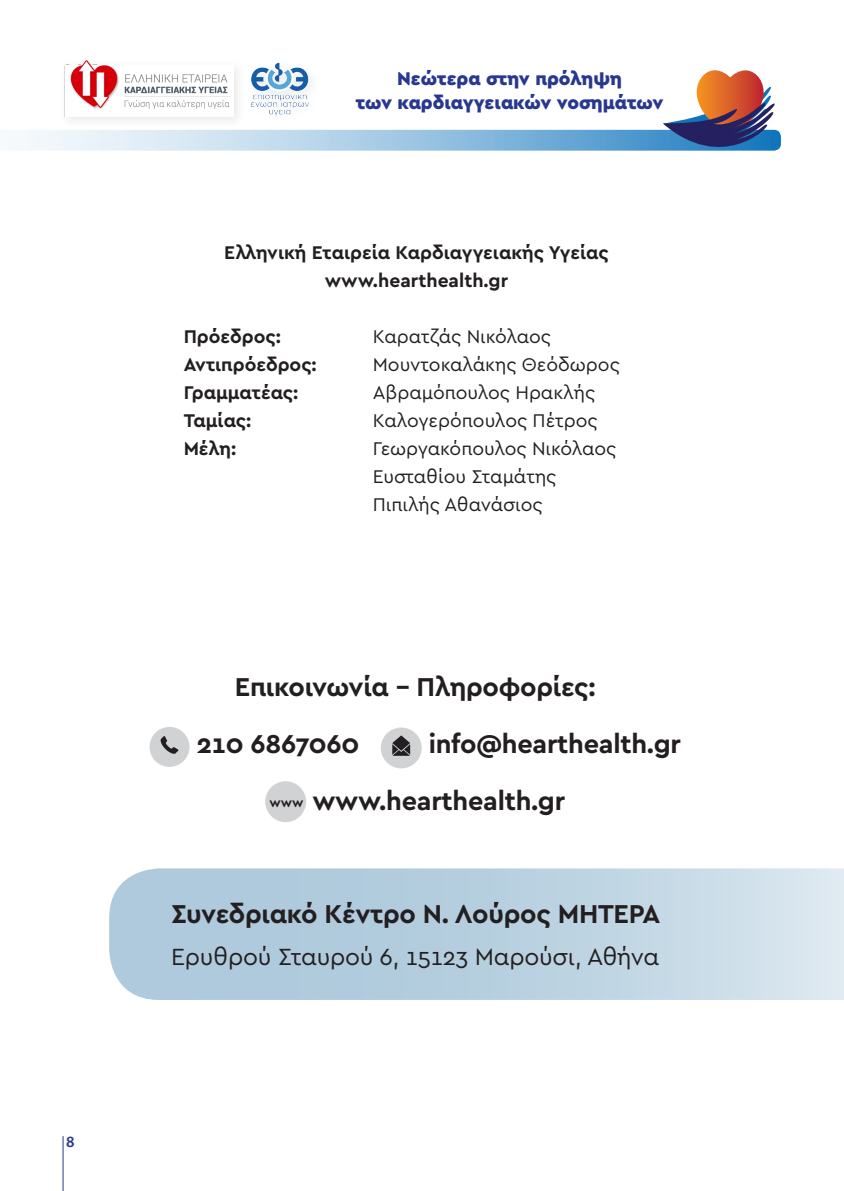
<style>
.page{position:relative;width:844px;height:1191px;background:#fff}
.page>*{position:absolute;margin:0;border:0;box-sizing:border-box;transform-origin:0 0}
.t1{font:700 26.95px "Cera GR";letter-spacing:-.01em;color:#231f20}
.t2{font:24.5px "Cera GR";letter-spacing:-.01em;color:#231f20}
.t3{font:19.25px "Cera GR";color:#231f20}
.t4{font:700 19.25px "Cera GR";color:#231f20}
.t5{font:900 19.25px/23.1px "Cera GR";color:#283890;text-align:center}
.t6{font:600 15.75px "Myriad Pro";color:#283890}
.t7{font:700 13.3px "Cera GR";color:#231f20}
</style>
<div class="page">
<hr style="left:63px;top:1136px;width:1px;height:55px;background:#283890">
<svg style="left:109px;top:868px;width:734px;height:132px;background:#bcd3e2"></svg>
<div style="left:149px;top:727px;width:40px;height:40px;background:#d1d2d4;border-radius:50%"></div>
<svg style="left:160px;top:736px;width:18px;height:18px"></svg>
<div style="left:380px;top:727px;width:41px;height:41px;background:#d1d2d4;border-radius:50%"></div>
<svg style="left:392px;top:735px;width:18px;height:21px"></svg>
<div style="left:265px;top:781px;width:41px;height:41px;background:#d1d2d4;border-radius:50%"></div>
<img style="left:64px;top:60px;width:51px;height:10px">
<img style="left:255px;top:62px;width:49px;height:8px">
<svg style="left:20px;top:70px;width:760px;height:81px"></svg>
<p class="t6" style="left:66px;top:1131px;width:10px">8</p>
<p class="t5" style="left:355px;top:68px;width:309px">Νεώτερα στην πρόληψη<br>των καρδιαγγειακών νοσημάτων</p>
<p class="t4" style="left:224px;top:242px;width:386px">Ελληνική Εταιρεία Καρδιαγγειακής Υγείας</p>
<p class="t4" style="left:325px;top:270px;width:185px">www.hearthealth.gr</p>
<p class="t4" style="left:184px;top:326px;width:99px">Πρόεδρος:</p>
<p class="t3" style="left:373px;top:326px;width:180px">Καρατζάς Νικόλαος</p>
<p class="t4" style="left:184px;top:354px;width:135px">Αντιπρόεδρος:</p>
<p class="t3" style="left:373px;top:354px;width:248px">Μουντοκαλάκης Θεόδωρος</p>
<p class="t4" style="left:184px;top:382px;width:116px">Γραμματέας:</p>
<p class="t3" style="left:373px;top:382px;width:224px">Αβραμόπουλος Ηρακλής</p>
<p class="t4" style="left:184px;top:410px;width:69px">Ταμίας:</p>
<p class="t3" style="left:373px;top:410px;width:226px">Καλογερόπουλος Πέτρος</p>
<p class="t4" style="left:184px;top:438px;width:54px">Μέλη:</p>
<p class="t3" style="left:373px;top:438px;width:245px">Γεωργακόπουλος Νικόλαος</p>
<p class="t3" style="left:373px;top:466px;width:185px">Ευσταθίου Σταμάτης</p>
<p class="t3" style="left:373px;top:494px;width:171px">Πιπιλής Αθανάσιος</p>
<p class="t1" style="left:235px;top:672px;width:362px">Επικοινωνία – Πληροφορίες:</p>
<p class="t1" style="left:196px;top:729px;width:164px">210 6867060</p>
<p class="t1" style="left:428px;top:729px;width:254px">info@hearthealth.gr</p>
<p class="t7" style="left:269px;top:794px;width:35px">www</p>
<p class="t1" style="left:312px;top:785px;width:254px">www.hearthealth.gr</p>
<p class="t1" style="left:171px;top:898px;width:490px">Συνεδριακό Κέντρο Ν. Λούρος ΜΗΤΕΡΑ</p>
<p class="t2" style="left:171px;top:943px;width:489px">Ερυθρού Σταυρού 6, 15123 Μαρούσι, Αθήνα</p>
</div>
